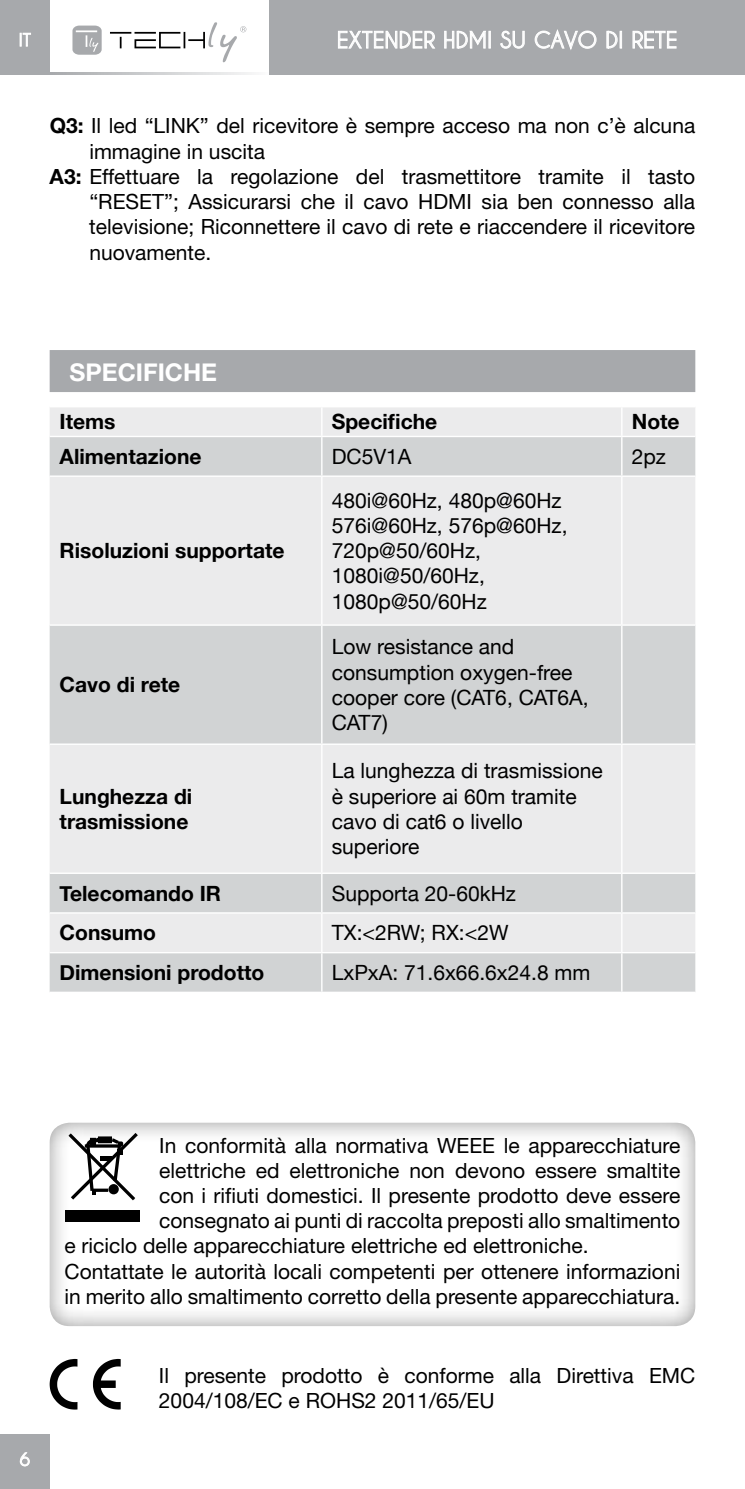
<style>
.page{position:relative;width:745px;height:1489px;background:#fff}
.page>*{position:absolute;margin:0;border:0;box-sizing:border-box;transform-origin:0 0}
.t1{font:700 24.5px "Helvetica Neue LT Std";color:#fff}
.t2{font:700 22.75px "Caviar Dreams";color:#fff}
.t3{font:21px/25.2px "Helvetica Neue LT Std";color:#000}
.t4{font:21px/25.2px "Helvetica Neue";color:#000}
.t5{font:700 21px/25.2px "Helvetica Neue";color:#000}
.s1{font-weight:700}
</style>
<div class="page">
<svg style="left:50px;top:73px;width:202px;height:1px"></svg>
<div style="left:48px;top:1117px;width:651px;height:210px;background:#000;opacity:.45"></div>
<hr style="left:744px;top:0;width:1px;height:74px;background:#a7a9ac">
<div style="left:0;top:0;width:50px;height:74px;background:#a7a9ac"></div>
<svg style="left:20px;top:33px;width:11px;height:14px"></svg>
<div style="left:269px;top:0;width:475px;height:74px;background:#a7a9ac"></div>
<hr style="left:110px;top:32px;width:21px;height:2px;background:#000">
<svg style="left:72px;top:26px;width:30px;height:29px"></svg>
<svg style="left:134px;top:22px;width:112px;height:40px"></svg>
<div style="left:0;top:1434px;width:50px;height:54px;background:#a7a9ac"></div>
<svg style="left:19px;top:1452px;width:11px;height:14px"></svg>
<svg style="left:65px;top:1129px;width:76px;height:74px"></svg>
<div style="left:65px;top:1210px;width:74px;height:11px;background:#000"></div>
<svg style="left:338px;top:31px;width:97px;height:18px"></svg>
<svg style="left:444px;top:31px;width:46px;height:18px"></svg>
<svg style="left:500px;top:31px;width:24px;height:18px"></svg>
<svg style="left:534px;top:29px;width:62px;height:21px"></svg>
<svg style="left:606px;top:31px;width:15px;height:18px"></svg>
<svg style="left:632px;top:31px;width:44px;height:18px"></svg>
<svg style="left:93px;top:1358px;width:28px;height:51px"></svg>
<svg style="left:50px;top:1358px;width:27px;height:51px"></svg>
<div style="left:50px;top:407px;width:644px;height:29px;background:#ebebec"></div>
<svg style="left:50px;top:437px;width:644px;height:554px;background:#e0e1e1"></svg>
<svg style="left:321px;top:407px;width:1px;height:29px"></svg>
<hr style="left:321px;top:437px;width:1px;height:38px;background:#fff">
<hr style="left:50px;top:475px;width:271px;height:2px;background:#fff">
<hr style="left:321px;top:475px;width:300px;height:2px;background:#fff">
<hr style="left:321px;top:477px;width:1px;height:147px;background:#fff">
<hr style="left:621px;top:475px;width:73px;height:2px;background:#fff">
<hr style="left:50px;top:624px;width:271px;height:1px;background:#fff">
<hr style="left:321px;top:624px;width:300px;height:1px;background:#fff">
<hr style="left:321px;top:625px;width:1px;height:118px;background:#fff">
<hr style="left:621px;top:624px;width:73px;height:1px;background:#fff">
<hr style="left:50px;top:743px;width:271px;height:2px;background:#fff">
<hr style="left:321px;top:743px;width:300px;height:2px;background:#fff">
<hr style="left:321px;top:745px;width:1px;height:127px;background:#fff">
<hr style="left:621px;top:743px;width:73px;height:2px;background:#fff">
<hr style="left:50px;top:872px;width:271px;height:1px;background:#fff">
<hr style="left:321px;top:872px;width:300px;height:1px;background:#fff">
<hr style="left:321px;top:873px;width:1px;height:39px;background:#fff">
<hr style="left:621px;top:872px;width:73px;height:1px;background:#fff">
<hr style="left:50px;top:912px;width:271px;height:1px;background:#fff">
<hr style="left:321px;top:912px;width:300px;height:1px;background:#fff">
<hr style="left:321px;top:913px;width:1px;height:38px;background:#fff">
<hr style="left:621px;top:912px;width:73px;height:1px;background:#fff">
<hr style="left:50px;top:951px;width:271px;height:2px;background:#fff">
<hr style="left:321px;top:951px;width:300px;height:2px;background:#fff">
<hr style="left:321px;top:953px;width:1px;height:38px;background:#fff">
<hr style="left:621px;top:951px;width:73px;height:2px;background:#fff">
<hr style="left:620px;top:407px;width:2px;height:29px;background:#fff">
<hr style="left:620px;top:437px;width:2px;height:38px;background:#fff">
<hr style="left:620px;top:477px;width:2px;height:147px;background:#fff">
<hr style="left:620px;top:625px;width:2px;height:118px;background:#fff">
<hr style="left:620px;top:745px;width:2px;height:127px;background:#fff">
<hr style="left:620px;top:873px;width:2px;height:39px;background:#fff">
<hr style="left:620px;top:913px;width:2px;height:38px;background:#fff">
<hr style="left:620px;top:953px;width:2px;height:38px;background:#fff">
<div style="left:50px;top:350px;width:644px;height:42px;background:#a7a9ac"></div>
<p class="t2" style="left:336px;top:27px;width:342px">EXTENDER HDMI SU CAVO DI RETE</p>
<p class="t3" style="left:50px;top:113px;width:646px"><span class="s1">Q3:</span> Il led “LINK” del ricevitore è sempre acceso ma non c’è alcuna</p>
<p class="t3" style="left:89px;top:138px;width:177px">immagine in uscita</p>
<p class="t3" style="left:50px;top:163px;width:646px"><span class="s1">A3:</span> Effettuare la regolazione del trasmettitore tramite il tasto</p>
<p class="t3" style="left:89px;top:189px;width:607px">“RESET”; Assicurarsi che il cavo HDMI sia ben connesso alla</p>
<p class="t3" style="left:89px;top:214px;width:607px">televisione; Riconnettere il cavo di rete e riaccendere il ricevitore</p>
<p class="t3" style="left:89px;top:239px;width:123px">nuovamente.</p>
<p class="t1" style="left:69px;top:357px;width:149px">SPECIFICHE</p>
<p class="t5" style="left:60px;top:408px;width:57px">Items</p>
<p class="t5" style="left:331px;top:408px;width:107px">Specifiche</p>
<p class="t5" style="left:631px;top:408px;width:49px">Note</p>
<p class="t5" style="left:60px;top:443px;width:143px">Alimentazione</p>
<p class="t4" style="left:331px;top:443px;width:81px">DC5V1A</p>
<p class="t4" style="left:631px;top:443px;width:36px">2pz</p>
<p class="t5" style="left:60px;top:537px;width:226px">Risoluzioni supportate</p>
<p class="t5" style="left:60px;top:671px;width:122px">Cavo di rete</p>
<p class="t5" style="left:60px;top:783px;width:134px">Lunghezza di trasmissione</p>
<p class="t4" style="left:331px;top:487px;width:237px">480i@60Hz, 480p@60Hz<br>576i@60Hz, 576p@60Hz,<br>720p@50/60Hz,<br>1080i@50/60Hz,<br>1080p@50/60Hz</p>
<p class="t4" style="left:331px;top:634px;width:258px">Low resistance and consumption oxygen-free cooper core (CAT6, CAT6A,<br>CAT7)</p>
<p class="t4" style="left:331px;top:758px;width:272px">La lunghezza di trasmissione è superiore ai 60m tramite cavo di cat6 o livello superiore</p>
<p class="t5" style="left:60px;top:880px;width:163px">Telecomando IR</p>
<p class="t4" style="left:331px;top:880px;width:185px">Supporta 20-60kHz</p>
<p class="t5" style="left:60px;top:919px;width:98px">Consumo</p>
<p class="t4" style="left:331px;top:919px;width:178px">TX:&lt;2RW; RX:&lt;2W</p>
<p class="t5" style="left:60px;top:959px;width:206px">Dimensioni prodotto</p>
<p class="t4" style="left:331px;top:959px;width:260px">LxPxA: 71.6x66.6x24.8 mm</p>
<p class="t3" style="left:159px;top:1132px;width:522px">In conformità alla normativa WEEE le apparecchiature</p>
<p class="t3" style="left:159px;top:1157px;width:522px">elettriche ed elettroniche non devono essere smaltite</p>
<p class="t3" style="left:159px;top:1182px;width:522px">con i rifiuti domestici. Il presente prodotto deve essere</p>
<p class="t3" style="left:159px;top:1207px;width:522px">consegnato ai punti di raccolta preposti allo smaltimento</p>
<p class="t3" style="left:64px;top:1232px;width:525px">e riciclo delle apparecchiature elettriche ed elettroniche.</p>
<p class="t3" style="left:64px;top:1258px;width:617px">Contattate le autorità locali competenti per ottenere informazioni</p>
<p class="t3" style="left:64px;top:1283px;width:617px">in merito allo smaltimento corretto della presente apparecchiatura.</p>
<p class="t3" style="left:159px;top:1362px;width:537px">Il presente prodotto è conforme alla Direttiva EMC<br>2004/108/EC e ROHS2 2011/65/EU</p>
</div>
